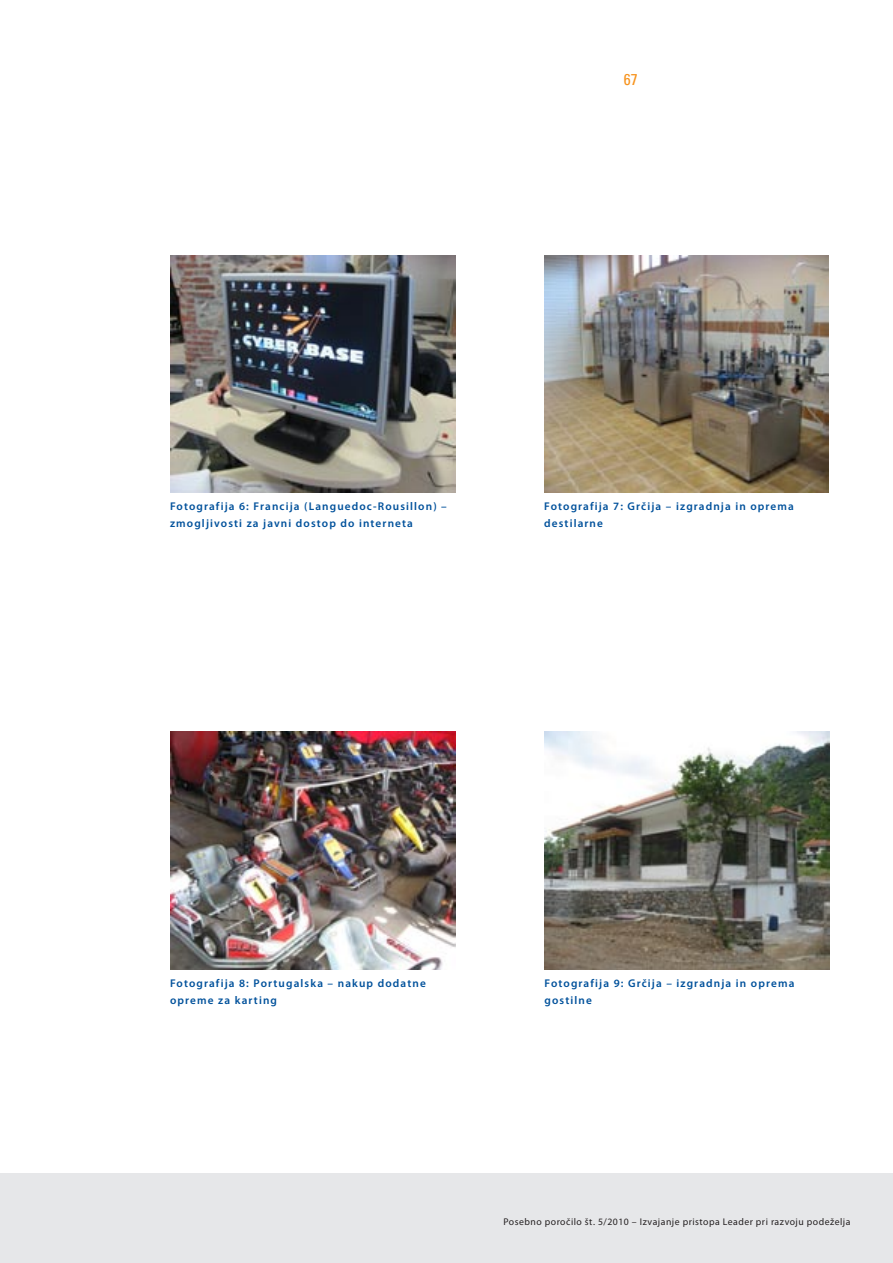
<style>
.page{position:relative;width:893px;height:1263px;background:#fff}
.page>*{position:absolute;margin:0;border:0;box-sizing:border-box;transform-origin:0 0}
.t1{font:condensed 15.75px "Univers LT Std";color:#f7931d}
.t2{font:600 11.25px/17px "Myriad Pro";letter-spacing:.1em;color:#01519b}
.t3{font:9.75px "Myriad Pro";letter-spacing:.05em;color:#231f20}
</style>
<div class="page">
<div style="left:0;top:1174px;width:893px;height:89px;background:#e6e7e9"></div>
<img style="left:170px;top:255px;width:285px;height:238px">
<img style="left:544px;top:255px;width:285px;height:237px">
<img style="left:170px;top:732px;width:285px;height:238px">
<img style="left:545px;top:732px;width:284px;height:238px">
<h1 class="t1" style="left:624px;top:69px;width:15px">67</h1>
<p class="t2" style="left:170px;top:498px;width:278px">Fotografija 6: Francija (Languedoc-Rousillon) – zmogljivosti za javni dostop do interneta</p>
<p class="t2" style="left:544px;top:498px;width:251px">Fotografija 7: Grčija – izgradnja in oprema destilarne</p>
<p class="t2" style="left:170px;top:974px;width:257px">Fotografija 8: Portugalska – nakup dodatne opreme za karting</p>
<p class="t2" style="left:545px;top:974px;width:251px">Fotografija 9: Grčija – izgradnja in oprema gostilne</p>
<p class="t3" style="left:504px;top:1215px;width:348px">Posebno poročilo št. 5/2010 – Izvajanje pristopa Leader pri razvoju podeželja</p>
</div>
